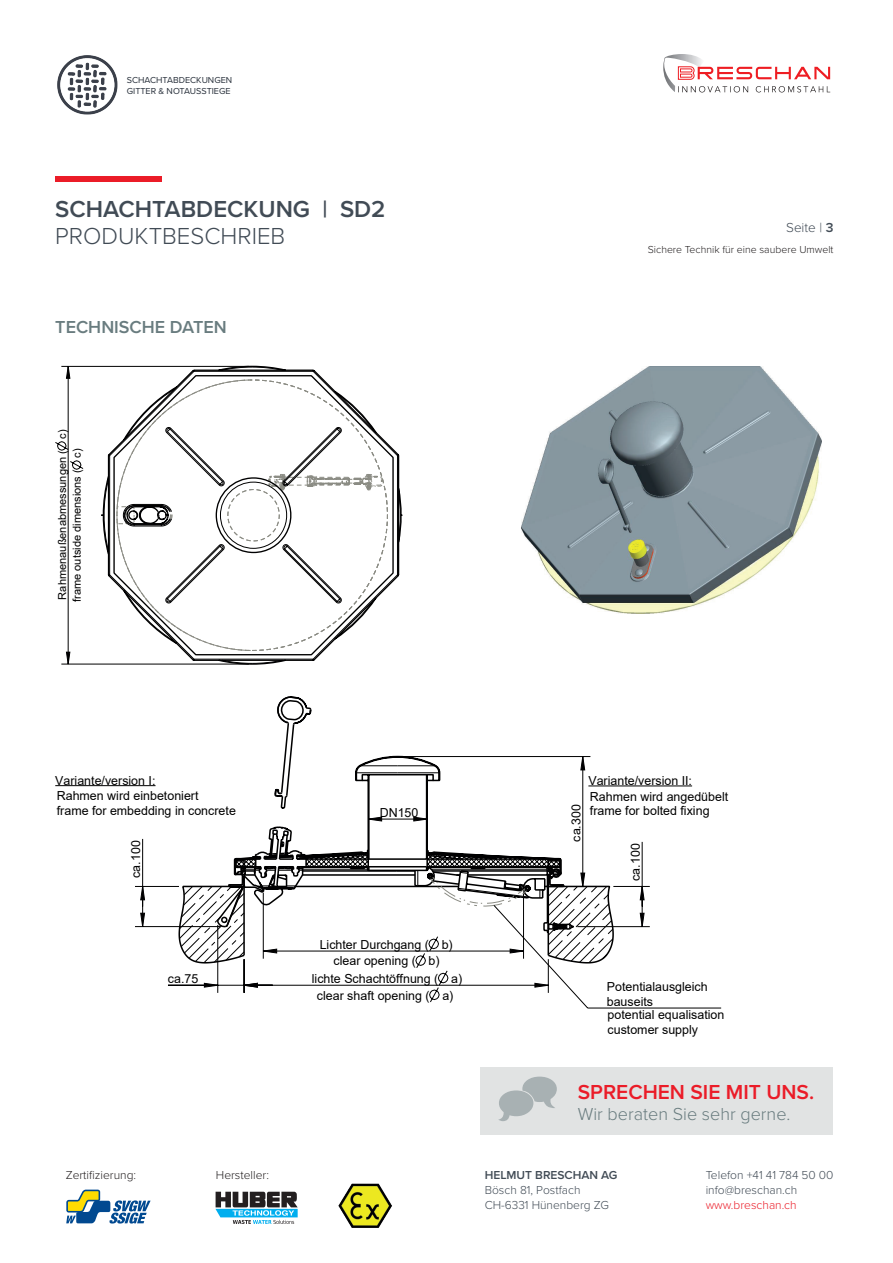
<style>
.page{position:relative;width:893px;height:1263px;background:#fff}
.page>*{position:absolute;margin:0;border:0;box-sizing:border-box;transform-origin:0 0}
.t1{font:600 24px "Proxima Nova";color:#414b55}
.t2{font:300 24px "Proxima Nova";color:#414b55}
.t3{font:600 21px "Proxima Nova";color:#eb1c28}
.t4{font:300 18px "Proxima Nova";color:#697c7f}
.t5{font:600 18px "Proxima Nova";color:#697c7f}
.t6{font:300 13.5px "Proxima Nova";color:#414b55}
.t7{font:12.45px/16.8px "Arial";color:#000001}
.t8{font:300 12px/15px "Proxima Nova";color:#414b55}
.t9{font:300 12px "Proxima Nova";color:#231f20}
.t10{font:600 12px "Proxima Nova";color:#414b55}
.t11{font:300 12px "Proxima Nova";color:#eb1c28}
.t12{font:11.1px/14.9px "Arial";color:#000001}
.t13{font:300 10.5px "Proxima Nova";color:#231f20}
.t14{font:9px/10.8px "Proxima Nova";color:#28303b}
.s1{font-weight:600}
</style>
<div class="page">
<div style="left:55px;top:176px;width:107px;height:6px;background:#eb1c28"></div>
<svg style="left:663px;top:54px;width:167px;height:38px"></svg>
<img style="left:57px;top:55px;width:61px;height:60px">
<div style="left:480px;top:1067px;width:353px;height:68px;background:#e1e3e3"></div>
<img style="left:522px;top:367px;width:300px;height:246px">
<svg style="left:277px;top:696px;width:126px;height:60px"></svg>
<hr style="left:168px;top:985px;width:63px;height:1px;background:#000001">
<svg style="left:55px;top:785px;width:123px;height:143px"></svg>
<svg style="left:178px;top:756px;width:544px;height:253px"></svg>
<svg style="left:55px;top:441px;width:13px;height:10px"></svg>
<svg style="left:70px;top:460px;width:14px;height:10px"></svg>
<hr style="left:66px;top:664px;width:183px;height:1px;background:#000001">
<svg style="left:61px;top:651px;width:10px;height:14px"></svg>
<hr style="left:66px;top:366px;width:183px;height:1px;background:#000001">
<svg style="left:61px;top:366px;width:10px;height:13px"></svg>
<hr style="left:68px;top:515px;width:1px;height:149px;background:#000001">
<hr style="left:68px;top:366px;width:1px;height:149px;background:#000001">
<svg style="left:101px;top:367px;width:301px;height:297px"></svg>
<svg style="left:66px;top:1189px;width:85px;height:34px"></svg>
<svg style="left:216px;top:1192px;width:82px;height:32px"></svg>
<img style="left:338px;top:1183px;width:54px;height:44px">
<p class="t14" style="left:127px;top:74px;width:107px">SCHACHTABDECKUNGEN<br>GITTER &amp; NOTAUSSTIEGE</p>
<h1 class="t1" style="left:55px;top:191px;width:332px">SCHACHTABDECKUNG | SD2</h1>
<h1 class="t2" style="left:55px;top:218px;width:232px">PRODUKTBESCHRIEB</h1>
<h3 class="t5" style="left:55px;top:314px;width:173px">TECHNISCHE DATEN</h3>
<p class="t12" style="left:55px;top:602px;width:174px;rotate:-90deg">Rahmenaußenabmessungen ( c) frame outside dimensions ( c)</p>
<p class="t6" style="left:786px;top:217px;width:49px">Seite | <span class="s1">3</span></p>
<p class="t13" style="left:648px;top:241px;width:187px">Sichere Technik für eine saubere Umwelt</p>
<p class="t7" style="left:55px;top:772px;width:145px;line-height:15.6px">Variante/version I:<br>Rahmen wird einbetoniert</p>
<p class="t7" style="left:57px;top:802px;width:181px">frame for embedding in concrete</p>
<p class="t7" style="left:127px;top:878px;width:39px;rotate:-90deg">ca.100</p>
<p class="t7" style="left:380px;top:804px;width:40px">DN150</p>
<p class="t7" style="left:588px;top:773px;width:141px;line-height:15.6px">Variante/version II:<br>Rahmen wird angedübelt</p>
<p class="t7" style="left:590px;top:802px;width:121px">frame for bolted fixing</p>
<p class="t7" style="left:567px;top:842px;width:39px;rotate:-90deg">ca.300</p>
<p class="t7" style="left:627px;top:881px;width:39px;rotate:-90deg">ca.100</p>
<p class="t7" style="left:320px;top:936px;width:135px;text-align:center">Lichter Durchgang ( b) clear opening ( b)</p>
<p class="t7" style="left:168px;top:970px;width:32px">ca.75</p>
<p class="t7" style="left:312px;top:970px;width:152px;text-align:center">lichte Schachtöffnung ( a) clear shaft opening ( a)</p>
<p class="t7" style="left:607px;top:980px;width:102px;line-height:14.4px">Potentialausgleich bauseits</p>
<p class="t7" style="left:608px;top:1008px;width:118px;line-height:14.4px">potential equalisation customer supply</p>
<h2 class="t3" style="left:578px;top:1076px;width:238px">SPRECHEN SIE MIT UNS.</h2>
<h3 class="t4" style="left:578px;top:1101px;width:214px">Wir beraten Sie sehr gerne.</h3>
<p class="t9" style="left:66px;top:1166px;width:72px">Zertifizierung:</p>
<p class="t9" style="left:216px;top:1166px;width:55px">Hersteller:</p>
<p class="t10" style="left:485px;top:1166px;width:134px">HELMUT BRESCHAN AG</p>
<p class="t8" style="left:485px;top:1182px;width:126px">Bösch 81, Postfach<br>CH-6331 Hünenberg ZG</p>
<p class="t8" style="left:706px;top:1167px;width:129px">Telefon +41 41 784 50 00 info@breschan.ch</p>
<p class="t11" style="left:706px;top:1196px;width:92px">www.breschan.ch</p>
</div>
